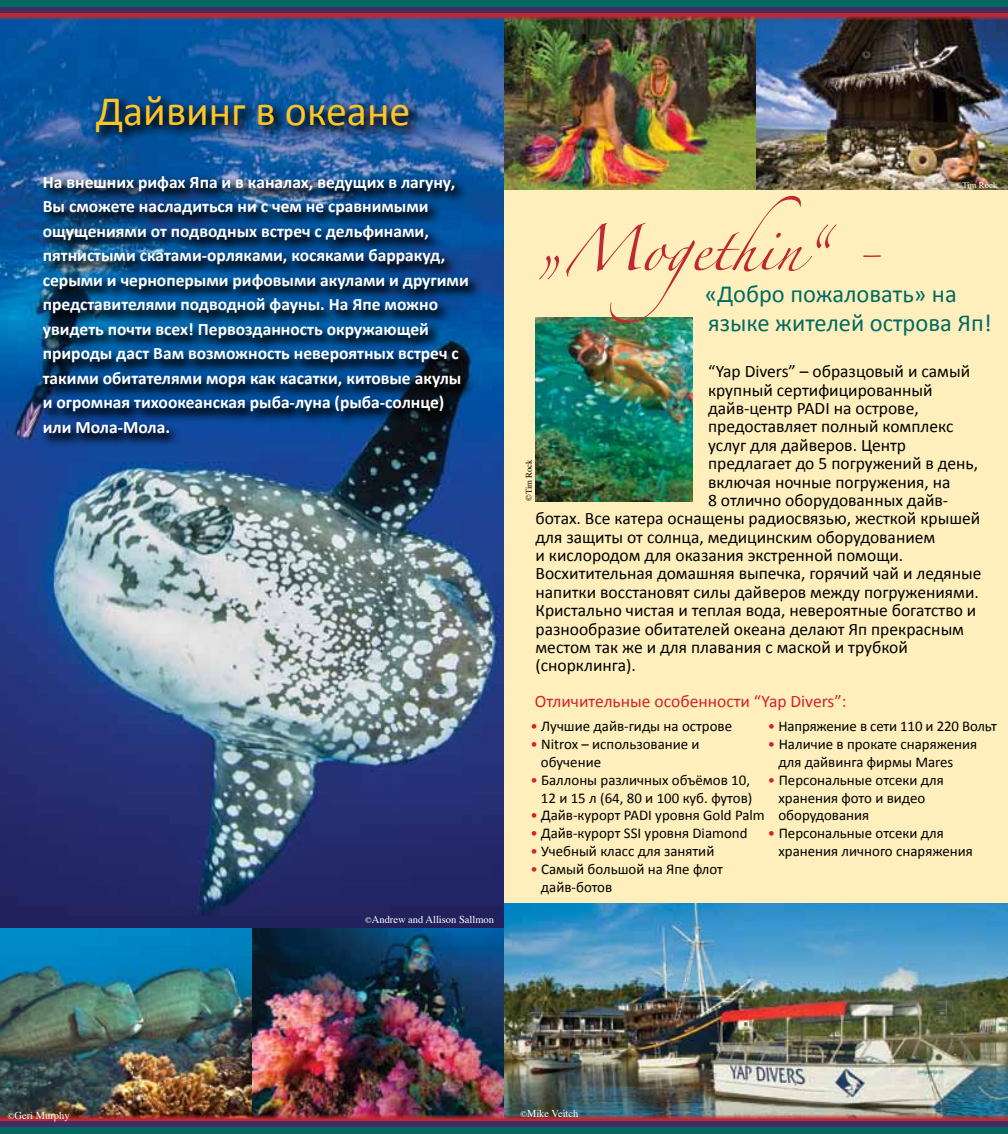
<style>
.page{position:relative;width:1008px;height:1134px;background:#fff}
.page>*{position:absolute;margin:0;border:0;box-sizing:border-box;transform-origin:0 0}
.t1{font:42px "Calibri";color:#ffc425}
.t2{font:24.5px/29.4px "Calibri";color:#006a62}
.t3{font:17.5px "Calibri";color:#000}
.t4{font:700 17.5px/24.5px "Calibri";color:#fff}
.t5{font:17.5px "Calibri";color:#d2232a}
.t6{font:14.88px/17.8px "Calibri";color:#000}
.t7{font:10.5px "Times";color:#fff}
.t8{font:8.75px "Times";color:#fff}
.t9{font:8.75px "Times";color:#000}
.s1{font-size:8.75px}
.s2{color:#d2232a}
</style>
<div class="page">
<img style="left:0;top:21px;width:504px;height:907px">
<img style="left:0;top:928px;width:504px;height:185px">
<svg style="left:40px;top:172px;width:443px;height:276px;background:#073d73"></svg>
<div style="left:0;top:7px;width:504px;height:6px;background:#442d65"></div>
<svg style="left:0;top:13px;width:504px;height:8px;background:#7f3958"></svg>
<div style="left:0;top:0;width:504px;height:7px;background:#006a62"></div>
<div style="left:0;top:1121px;width:504px;height:6px;background:#442d65"></div>
<img style="left:0;top:1113px;width:504px;height:8px">
<div style="left:0;top:1127px;width:504px;height:7px;background:#006a62"></div>
<div style="left:504px;top:183px;width:504px;height:763px;background:#ffefbd"></div>
<img style="left:504px;top:21px;width:252px;height:169px">
<img style="left:756px;top:21px;width:252px;height:169px">
<div style="left:504px;top:7px;width:504px;height:6px;background:#442d65"></div>
<svg style="left:504px;top:13px;width:504px;height:8px;background:#8d3136"></svg>
<div style="left:504px;top:0;width:504px;height:7px;background:#006a62"></div>
<img style="left:504px;top:903px;width:504px;height:210px">
<div style="left:504px;top:1121px;width:504px;height:6px;background:#442d65"></div>
<img style="left:504px;top:1113px;width:504px;height:8px">
<div style="left:504px;top:1127px;width:504px;height:7px;background:#006a62"></div>
<img style="left:536px;top:318px;width:156px;height:183px">
<svg style="left:93px;top:93px;width:330px;height:53px;background:#174b84"></svg>
<svg style="left:539px;top:196px;width:342px;height:127px"></svg>
<h1 class="t1" style="left:96px;top:85px;width:316px">Дайвинг в океане</h1>
<p class="t4" style="left:43px;top:169px;width:427px">На внешних рифах Япа и в каналах, ведущих в лагуну, Вы сможете насладиться ни с чем не сравнимыми ощущениями от подводных встреч с дельфинами, пятнистыми скатами-орляками, косяками барракуд, серыми и черноперыми рифовыми акулами и другими представителями подводной фауны. На Япе можно увидеть почти всех! Первозданность окружающей природы даст Вам возможность невероятных встреч с такими обитателями моря как касатки, китовые акулы и огромная тихоокеанская рыба-луна (рыба-солнце) или Мола-Мола.</p>
<p class="t7" style="left:365px;top:910px;width:130px"><span class="s1">©</span>Andrew and Allison Sallmon</p>
<p class="t8" style="left:956px;top:177px;width:43px">©Tim Rock</p>
<h2 class="t2" style="left:705px;top:278px;width:288px">«Добро пожаловать» на языке жителей острова Яп!</h2>
<p class="t3" style="left:708px;top:361px;width:264px">“Yap Divers” – образцовый и самый</p>
<p class="t3" style="left:708px;top:379px;width:226px">крупный сертифицированный</p>
<p class="t3" style="left:708px;top:397px;width:212px">дайв-центр PADI на острове,</p>
<p class="t3" style="left:708px;top:416px;width:247px">предоставляет полный комплекс</p>
<p class="t3" style="left:708px;top:434px;width:200px">услуг для дайверов. Центр</p>
<p class="t3" style="left:708px;top:452px;width:272px">предлагает до 5 погружений в день,</p>
<p class="t3" style="left:708px;top:471px;width:244px">включая ночные погружения, на</p>
<p class="t3" style="left:708px;top:489px;width:242px">8 отлично оборудованных дайв-</p>
<p class="t3" style="left:536px;top:508px;width:446px">ботах. Все катера оснащены радиосвязью, жесткой крышей</p>
<p class="t3" style="left:536px;top:526px;width:401px">для защиты от солнца, медицинским оборудованием</p>
<p class="t3" style="left:536px;top:544px;width:369px">и кислородом для оказания экстренной помощи.</p>
<p class="t3" style="left:536px;top:563px;width:448px">Восхитительная домашняя выпечка, горячий чай и ледяные</p>
<p class="t3" style="left:536px;top:581px;width:445px">напитки восстановят силы дайверов между погружениями.</p>
<p class="t3" style="left:536px;top:599px;width:442px">Кристально чистая и теплая вода, невероятные богатство и</p>
<p class="t3" style="left:536px;top:618px;width:430px">разнообразие обитателей океана делают Яп прекрасным</p>
<p class="t3" style="left:536px;top:636px;width:374px">местом так же и для плавания с маской и трубкой</p>
<p class="t3" style="left:536px;top:655px;width:102px">(снорклинга).</p>
<p class="t5" style="left:535px;top:691px;width:313px">Отличительные особенности “Yap Divers”:</p>
<p class="t9" style="left:521px;top:501px;width:43px;rotate:-90deg">©Tim Rock</p>
<p class="t6" style="left:530px;top:717px;width:203px"><span class="s2">•</span> Лучшие дайв-гиды на острове</p>
<p class="t6" style="left:541px;top:735px;width:160px;text-indent:-11px"><span class="s2">•</span> Nitrox – использование и обучение</p>
<p class="t6" style="left:530px;top:770px;width:223px;text-align:right"><span class="s2">•</span> Баллоны различных объёмов 10,<br>12 и 15 л (64, 80 и 100 куб. футов)</p>
<p class="t6" style="left:530px;top:806px;width:236px"><span class="s2">•</span> Дайв-курорт PADI уровня Gold Palm</p>
<p class="t6" style="left:530px;top:824px;width:219px"><span class="s2">•</span> Дайв-курорт SSI уровня Diamond</p>
<p class="t6" style="left:530px;top:842px;width:185px"><span class="s2">•</span> Учебный класс для занятий</p>
<p class="t6" style="left:541px;top:859px;width:184px;text-indent:-11px"><span class="s2">•</span> Самый большой на Япе флот дайв-ботов</p>
<p class="t6" style="left:768px;top:717px;width:231px"><span class="s2">•</span> Напряжение в сети 110 и 220 Вольт</p>
<p class="t6" style="left:778px;top:735px;width:200px;text-indent:-11px"><span class="s2">•</span> Наличие в прокате снаряжения для дайвинга фирмы Mares</p>
<p class="t6" style="left:778px;top:770px;width:167px;text-indent:-11px"><span class="s2">•</span> Персональные отсеки для хранения фото и видео оборудования</p>
<p class="t6" style="left:778px;top:824px;width:196px;text-indent:-11px"><span class="s2">•</span> Персональные отсеки для хранения личного снаряжения</p>
<p class="t7" style="left:8px;top:1105px;width:63px"><span class="s1">©</span>Geri Murphy</p>
<p class="t7" style="left:520px;top:1103px;width:60px"><span class="s1">©</span>Mike Veitch</p>
</div>
